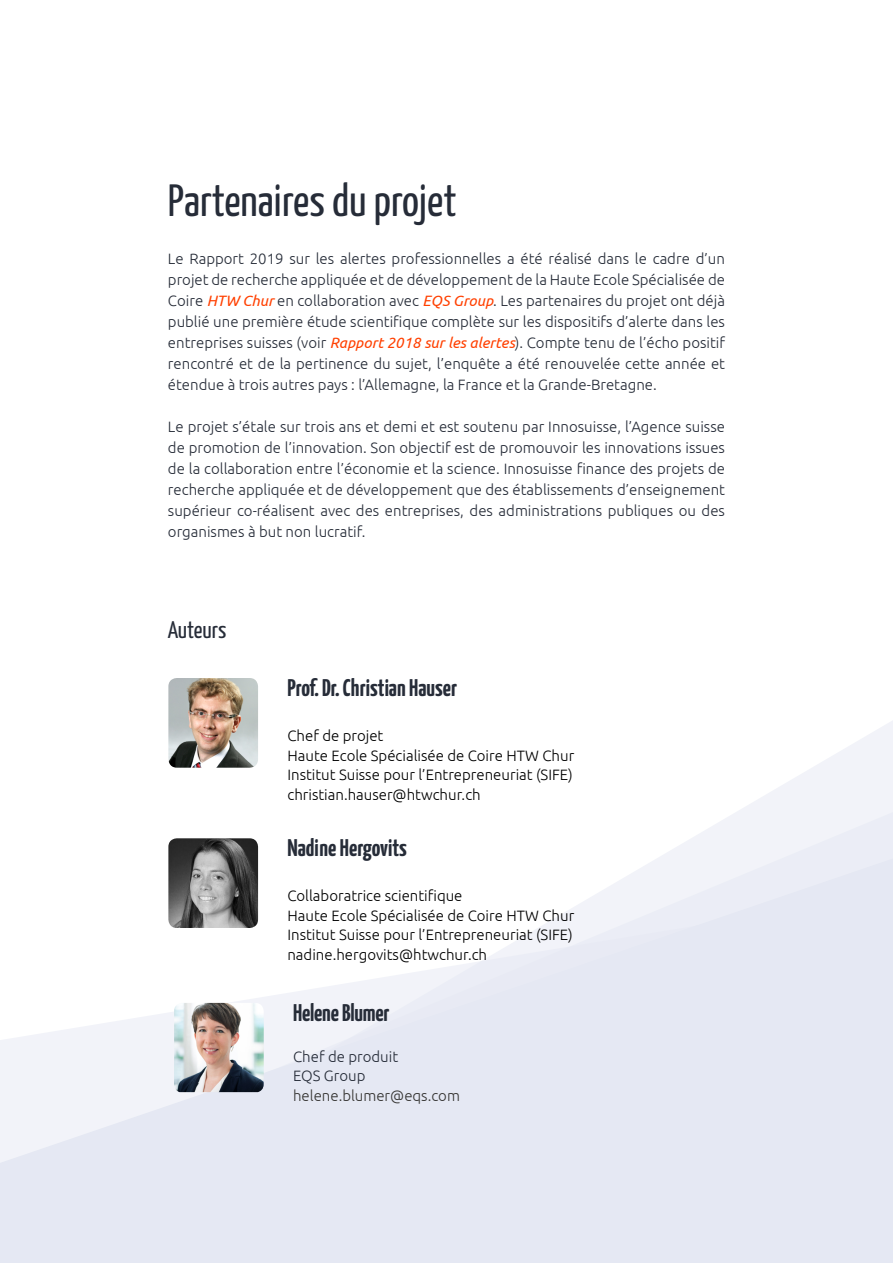
<style>
.page{position:relative;width:893px;height:1263px;background:#fff}
.page>*{position:absolute;margin:0;border:0;box-sizing:border-box;transform-origin:0 0}
.t1{font:45px "Yanone Kaffeesatz";color:#262c38}
.t2{font:700 24px "Yanone Kaffeesatz";color:#262c38}
.t3{font:24px "Yanone Kaffeesatz";color:#262c38}
.t4{font:300 15px/21px "Ubuntu";color:#262c38;text-align:justify}
.t5{font:300 15px/19.5px "Ubuntu";color:#000}
.t6{font:300 15px "Ubuntu";color:#363533}
.s1{font-weight:400;font-style:italic;color:#ff4000}
</style>
<div class="page">
<svg style="left:258px;top:721px;width:635px;height:131px"></svg>
<svg style="left:0;top:852px;width:893px;height:411px;fill:#e5e8f3"></svg>
<img style="left:174px;top:1003px;width:90px;height:89px">
<img style="left:168px;top:838px;width:90px;height:90px">
<img style="left:168px;top:678px;width:90px;height:90px">
<h1 class="t1" style="left:168px;top:168px;width:290px">Partenaires du projet</h1>
<p class="t4" style="left:168px;top:248px;width:559px">Le Rapport 2019 sur les alertes professionnelles a été réalisé dans le cadre d’un projet de recherche appliquée et de développement de la Haute Ecole Spécialisée de Coire <span class="s1">HTW Chur</span> en collaboration avec <span class="s1">EQS Group</span>. Les partenaires du projet ont déjà publié une première étude scientifique complète sur les dispositifs d’alerte dans les entreprises suisses (voir <span class="s1">Rapport 2018 sur les alertes</span>). Compte tenu de l’écho positif rencontré et de la pertinence du sujet, l’enquête a été renouvelée cette année et étendue à trois autres pays : l’Allemagne, la France et la Grande-Bretagne.</p>
<p class="t4" style="left:168px;top:416px;width:559px">Le projet s’étale sur trois ans et demi et est soutenu par Innosuisse, l’Agence suisse de promotion de l’innovation. Son objectif est de promouvoir les innovations issues de la collaboration entre l’économie et la science. Innosuisse finance des projets de recherche appliquée et de développement que des établissements d’enseignement supérieur co-réalisent avec des entreprises, des administrations publiques ou des organismes à but non lucratif.</p>
<h2 class="t3" style="left:168px;top:612px;width:60px">Auteurs</h2>
<h2 class="t2" style="left:287px;top:671px;width:171px">Prof. Dr. Christian Hauser</h2>
<p class="t5" style="left:287px;top:726px;width:288px">Chef de projet<br>Haute Ecole Spécialisée de Coire HTW Chur Institut Suisse pour l’Entrepreneuriat (SIFE) christian.hauser@htwchur.ch</p>
<h2 class="t2" style="left:287px;top:831px;width:121px">Nadine Hergovits</h2>
<p class="t5" style="left:287px;top:886px;width:288px">Collaboratrice scientifique<br>Haute Ecole Spécialisée de Coire HTW Chur Institut Suisse pour l’Entrepreneuriat (SIFE) nadine.hergovits@htwchur.ch</p>
<h2 class="t2" style="left:293px;top:995px;width:98px">Helene Blumer</h2>
<p class="t4" style="left:293px;top:1046px;width:107px;line-height:19.5px">Chef de produit<br>EQS Group</p>
<p class="t6" style="left:293px;top:1086px;width:168px">helene.blumer@eqs.com</p>
</div>
